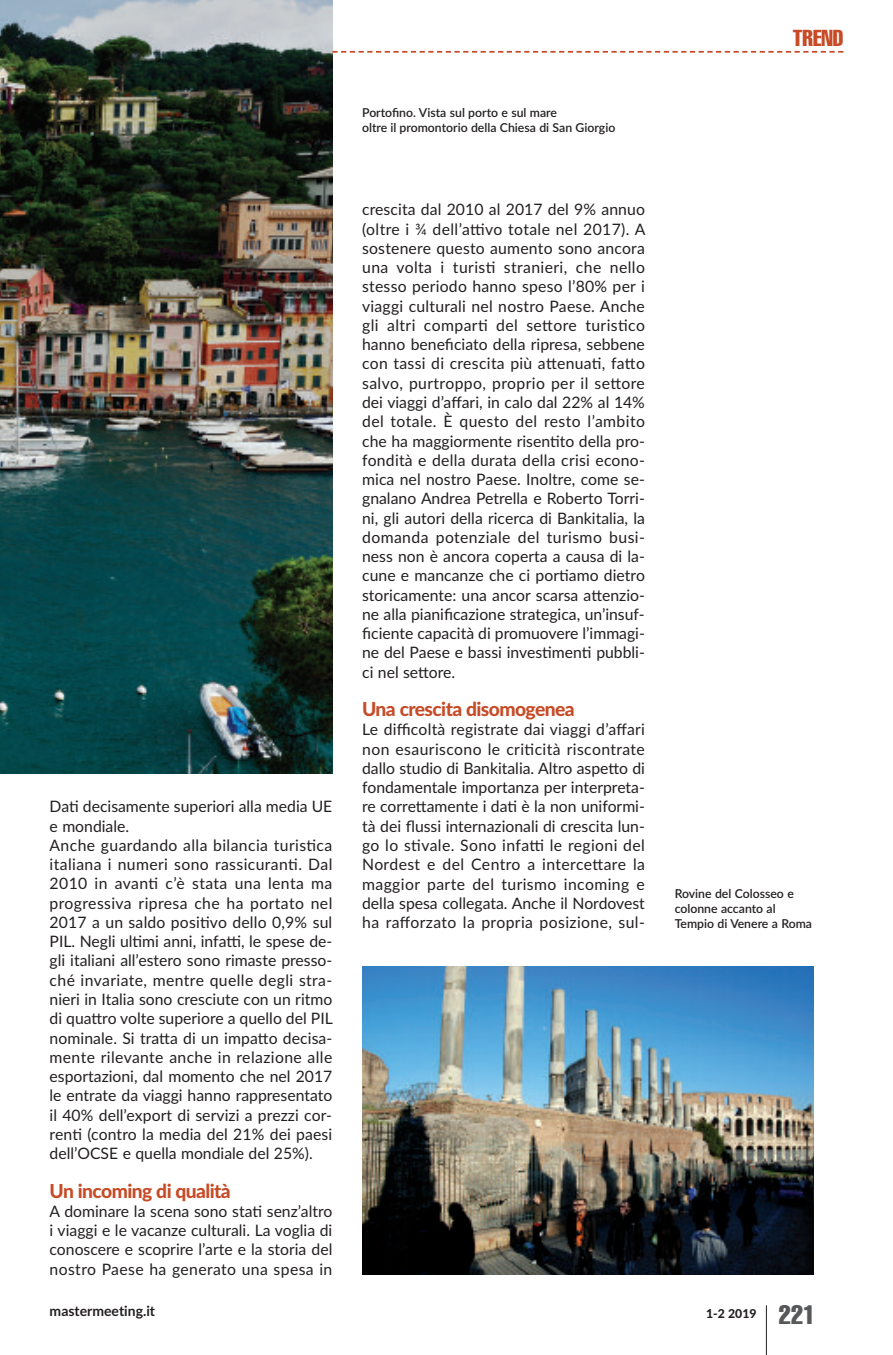
<style>
.page{position:relative;width:893px;height:1355px;background:#fff}
.page>*{position:absolute;margin:0;border:0;box-sizing:border-box;transform-origin:0 0}
.t1{font:extra-condensed 22.75px "Helvetica";color:#c64b26}
.t2{font:800 19.25px "Lato";letter-spacing:-.03em;color:#c64b26}
.t3{font:15.75px/19.2px "Lato";color:#231f20;text-align:justify}
.t4{font:700 14px "Lato";color:#231f20}
.t5{font:600 12.25px/14.9px "Lato";color:#231f20}
.t6{font:800 12.25px "Lato";color:#231f20}
.s1{font-family:"Helvetica";font-weight:400;font-stretch:extra-condensed;font-size:26.25px;color:#57585a}
</style>
<div class="page">
<img style="left:0;top:0;width:332px;height:773px">
<hr style="left:766px;top:1305px;width:1px;height:49px;background:#231f20">
<svg style="left:332px;top:51px;width:511px;height:2px"></svg>
<img style="left:362px;top:966px;width:452px;height:308px">
<p class="t3" style="left:50px;top:797px;width:285px;text-align:left">Dati decisamente superiori alla media UE e mondiale.<br>Anche guardando alla bilancia turistica italiana i numeri sono rassicuranti. Dal 2010 in avanti c’è stata una lenta ma progressiva ripresa che ha portato nel 2017 a un saldo positivo dello 0,9% sul PIL. Negli ultimi anni, infatti, le spese de&shy;gli italiani all’estero sono rimaste presso&shy;ché invariate, mentre quelle degli stra&shy;nieri in Italia sono cresciute con un ritmo di quattro volte superiore a quello del PIL nominale. Si tratta di un impatto decisa&shy;mente rilevante anche in relazione alle esportazioni, dal momento che nel 2017 le entrate da viaggi hanno rappresentato il 40% dell’export di servizi a prezzi cor&shy;renti (contro la media del 21% dei paesi dell’OCSE e quella mondiale del 25%).</p>
<p class="t2" style="left:50px;top:1179px;width:183px">Un incoming di qualità</p>
<p class="t3" style="left:50px;top:1201px;width:284px">A dominare la scena sono stati senz’altro i viaggi e le vacanze culturali. La voglia di conoscere e scoprire l’arte e la storia del nostro Paese ha generato una spesa in</p>
<p class="t5" style="left:362px;top:105px;width:255px">Portofino. Vista sul porto e sul mare<br>oltre il promontorio della Chiesa di San Giorgio</p>
<p class="t3" style="left:362px;top:200px;width:285px">crescita dal 2010 al 2017 del 9% annuo (oltre i ¾ dell’attivo totale nel 2017). A sostenere questo aumento sono ancora una volta i turisti stranieri, che nello stesso periodo hanno speso l’80% per i viaggi culturali nel nostro Paese. Anche gli altri comparti del settore turistico hanno beneficiato della ripresa, sebbene con tassi di crescita più attenuati, fatto salvo, purtroppo, proprio per il settore dei viaggi d’affari, in calo dal 22% al 14% del totale. È questo del resto l’ambito che ha maggiormente risentito della pro&shy;fondità e della durata della crisi econo&shy;mica nel nostro Paese. Inoltre, come se&shy;gnalano Andrea Petrella e Roberto Torri&shy;ni, gli autori della ricerca di Bankitalia, la domanda potenziale del turismo busi&shy;ness non è ancora coperta a causa di la&shy;cune e mancanze che ci portiamo dietro storicamente: una ancor scarsa attenzio&shy;ne alla pianificazione strategica, un’insuf&shy;ficiente capacità di promuovere l’immagi&shy;ne del Paese e bassi investimenti pubbli&shy;ci nel settore.</p>
<p class="t2" style="left:362px;top:698px;width:214px">Una crescita disomogenea</p>
<p class="t3" style="left:362px;top:720px;width:284px">Le difficoltà registrate dai viaggi d’affari non esauriscono le criticità riscontrate dallo studio di Bankitalia. Altro aspetto di fondamentale importanza per interpreta&shy;re correttamente i dati è la non uniformi&shy;tà dei flussi internazionali di crescita lun&shy;go lo stivale. Sono infatti le regioni del Nordest e del Centro a intercettare la maggior parte del turismo incoming e della spesa collegata. Anche il Nordovest ha rafforzato la propria posizione, sul-</p>
<h1 class="t1" style="left:793px;top:30px;width:52px">TREND</h1>
<p class="t5" style="left:675px;top:886px;width:139px">Rovine del Colosseo e colonne accanto al<br>Tempio di Venere a Roma</p>
<p class="t4" style="left:50px;top:1302px;width:107px">mastermeeting.it</p>
<p class="t6" style="left:706px;top:1306px;width:111px">1-2 2019 <span class="s1">221</span></p>
</div>
